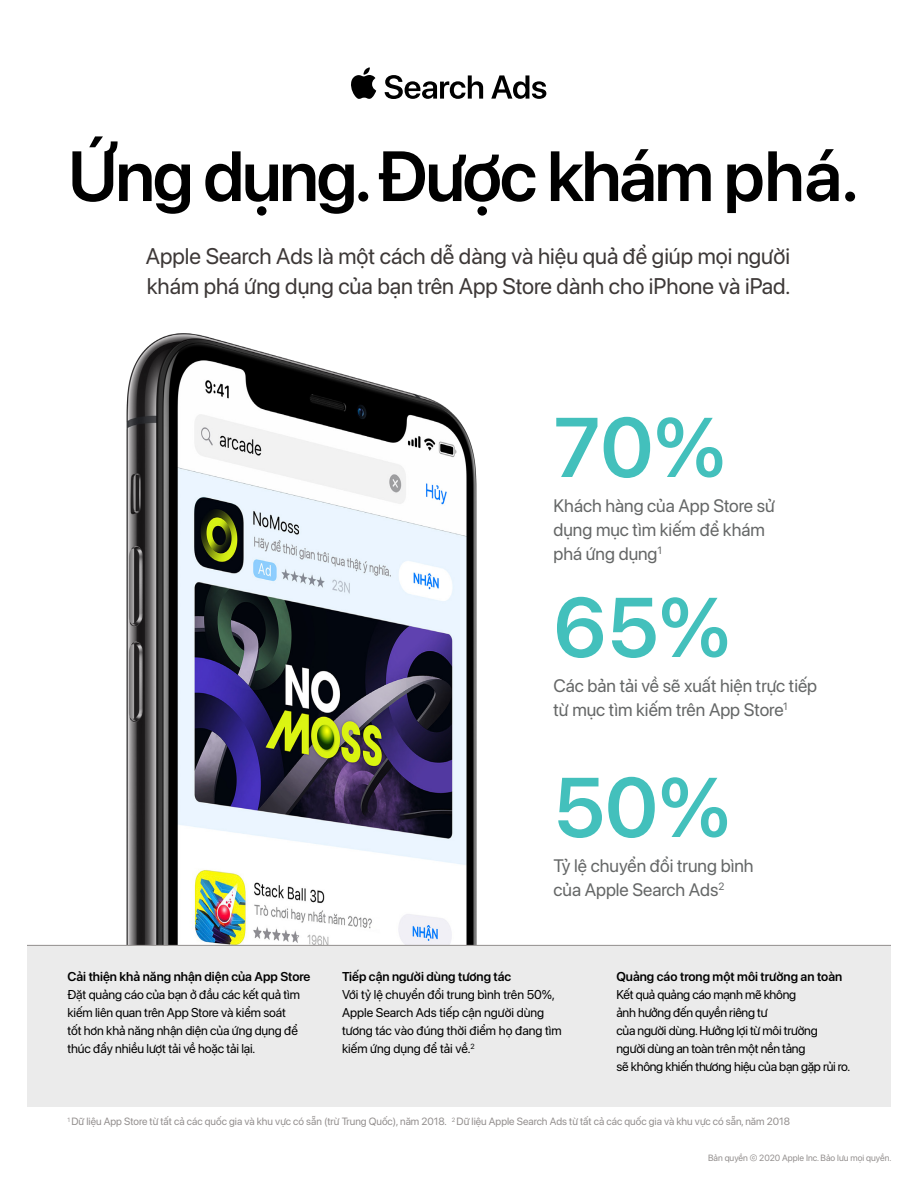
<style>
.page{position:relative;width:918px;height:1188px;background:#fff}
.page>*{position:absolute;margin:0;border:0;box-sizing:border-box;transform-origin:0 0}
.t1{font:600 84px "SF Pro Display";color:#43c0bc}
.t2{font:600 70.5px "SF Pro Display";letter-spacing:-.03em;color:#000}
.t3{font:22.5px/30px "SF Pro Display";color:#3d3837}
.t4{font:18px/24px "SF Pro Display";color:#656767}
.t5{font:12.75px/18px "SF Pro Display";letter-spacing:-.01em;color:#000}
.t6{font:600 12.75px "SF Pro Display";color:#000}
.t7{font:10.5px "SF Pro Display";color:#938f8e}
.t8{font:9px "SF Pro Display";color:#938f8e}
</style>
<div class="page">
<img style="left:100px;top:333px;width:403px;height:612px">
<svg style="left:351px;top:67px;width:25px;height:32px"></svg>
<svg style="left:385px;top:75px;width:98px;height:24px"></svg>
<svg style="left:491px;top:75px;width:55px;height:24px"></svg>
<div style="left:27px;top:946px;width:864px;height:161px;background:#ebebeb"></div>
<hr style="left:27px;top:945px;width:864px;height:1px;background:#938f8e">
<p class="t2" style="left:68px;top:135px;width:792px">Ứng dụng. Được khám phá.</p>
<p class="t3" style="left:146px;top:242px;width:646px">Apple Search Ads là một cách dễ dàng và hiệu quả để giúp mọi người khám phá ứng dụng của bạn trên App Store dành cho iPhone và iPad.</p>
<p class="t1" style="left:554px;top:399px;width:174px">70%</p>
<p class="t4" style="left:554px;top:494px;width:223px">Khách hàng của App Store sử dụng mục tìm kiếm để khám phá ứng dụng<sup>1</sup></p>
<p class="t1" style="left:554px;top:579px;width:179px">65%</p>
<p class="t4" style="left:554px;top:674px;width:265px">Các bản tải về sẽ xuất hiện trực tiếp từ mục tìm kiếm trên App Store<sup>1</sup></p>
<p class="t1" style="left:554px;top:759px;width:179px">50%</p>
<p class="t6" style="left:68px;top:969px;width:245px">Cải thiện khả năng nhận diện của App Store</p>
<p class="t4" style="left:554px;top:854px;width:202px">Tỷ lệ chuyển đổi trung bình của Apple Search Ads<sup>2</sup></p>
<p class="t6" style="left:342px;top:969px;width:171px">Tiếp cận người dùng tương tác</p>
<p class="t6" style="left:616px;top:969px;width:227px">Quảng cáo trong một môi trường an toàn</p>
<p class="t5" style="left:68px;top:986px;width:234px">Đặt quảng cáo của bạn ở đầu các kết quả tìm kiếm liên quan trên App Store và kiểm soát tốt hơn khả năng nhận diện của ứng dụng để thúc đẩy nhiều lượt tải về hoặc tải lại.</p>
<p class="t5" style="left:342px;top:986px;width:221px">Với tỷ lệ chuyển đổi trung bình trên 50%, Apple Search Ads tiếp cận người dùng tương tác vào đúng thời điểm họ đang tìm kiếm ứng dụng để tải về.<sup>2</sup></p>
<p class="t5" style="left:616px;top:986px;width:235px">Kết quả quảng cáo mạnh mẽ không<br>ảnh hưởng đến quyền riêng tư<br>của người dùng. Hưởng lợi từ môi trường<br>người dùng an toàn trên một nền tảng<br>sẽ không khiến thương hiệu của bạn gặp rủi ro.</p>
<p class="t7" style="left:68px;top:1115px;width:724px"><sup>1</sup> Dữ liệu App Store từ tất cả các quốc gia và khu vực có sẵn (trừ Trung Quốc), năm 2018. <sup>2</sup> Dữ liệu Apple Search Ads từ tất cả các quốc gia và khu vực có sẵn, năm 2018</p>
<p class="t8" style="left:708px;top:1153px;width:185px">Bản quyền © 2020 Apple Inc. Bảo lưu mọi quyền.</p>
</div>
